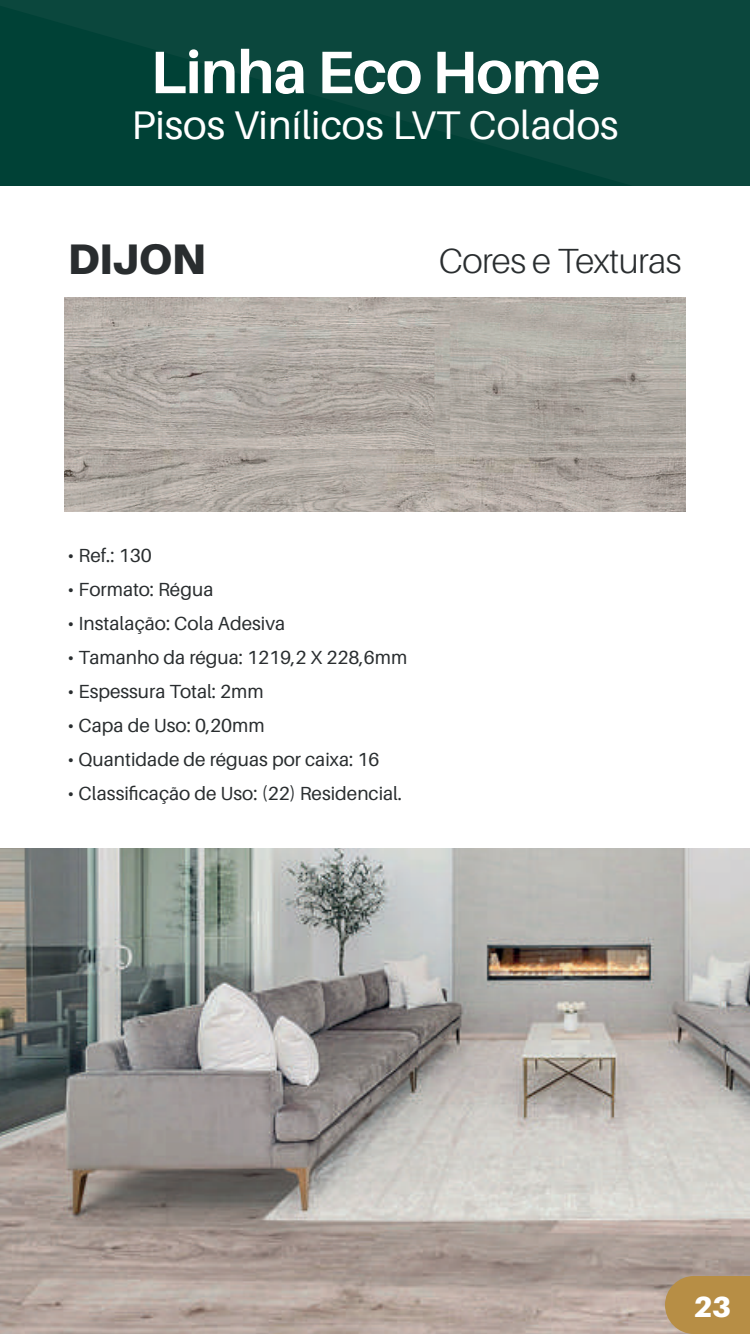
<style>
.page{position:relative;width:750px;height:1334px;background:#fff}
.page>*{position:absolute;margin:0;border:0;box-sizing:border-box;transform-origin:0 0}
.t1{font:700 60px "Aileron";letter-spacing:-.015em;color:#fff}
.t2{font:900 42.8px "Aileron";letter-spacing:-.015em;color:#292d2f}
.t3{font:40px "Aileron";color:#fff}
.t4{font:300 35px "Aileron";letter-spacing:-.015em;color:#292d2f}
.t5{font:900 29.2px "Aileron";color:#fff}
.t6{font:19px "Aileron";color:#292d2f}
</style>
<div class="page">
<img style="left:64px;top:297px;width:622px;height:215px">
<img style="left:0;top:848px;width:750px;height:486px">
<svg style="left:0;top:0;width:750px;height:186px;fill:#0b473d"></svg>
<svg style="left:665px;top:1276px;width:85px;height:58px"></svg>
<h1 class="t1" style="left:150px;top:39px;width:452px">Linha Eco Home</h1>
<h3 class="t3" style="left:131px;top:103px;width:489px">Pisos Vinílicos LVT Colados</h3>
<h2 class="t2" style="left:68px;top:234px;width:139px">DIJON</h2>
<h3 class="t4" style="left:439px;top:242px;width:244px">Cores e Texturas</h3>
<p class="t6" style="left:68px;top:545px;width:86px">• Ref.: 130</p>
<p class="t6" style="left:68px;top:579px;width:147px">• Formato: Régua</p>
<p class="t6" style="left:68px;top:613px;width:219px">• Instalação: Cola Adesiva</p>
<p class="t6" style="left:68px;top:647px;width:341px">• Tamanho da régua: 1219,2 X 228,6mm</p>
<p class="t6" style="left:68px;top:681px;width:198px">• Espessura Total: 2mm</p>
<p class="t6" style="left:68px;top:715px;width:199px">• Capa de Uso: 0,20mm</p>
<p class="t6" style="left:68px;top:749px;width:313px">• Quantidade de réguas por caixa: 16</p>
<p class="t6" style="left:68px;top:783px;width:336px">• Classificação de Uso: (22) Residencial.</p>
<h3 class="t5" style="left:693px;top:1289px;width:40px">23</h3>
</div>
